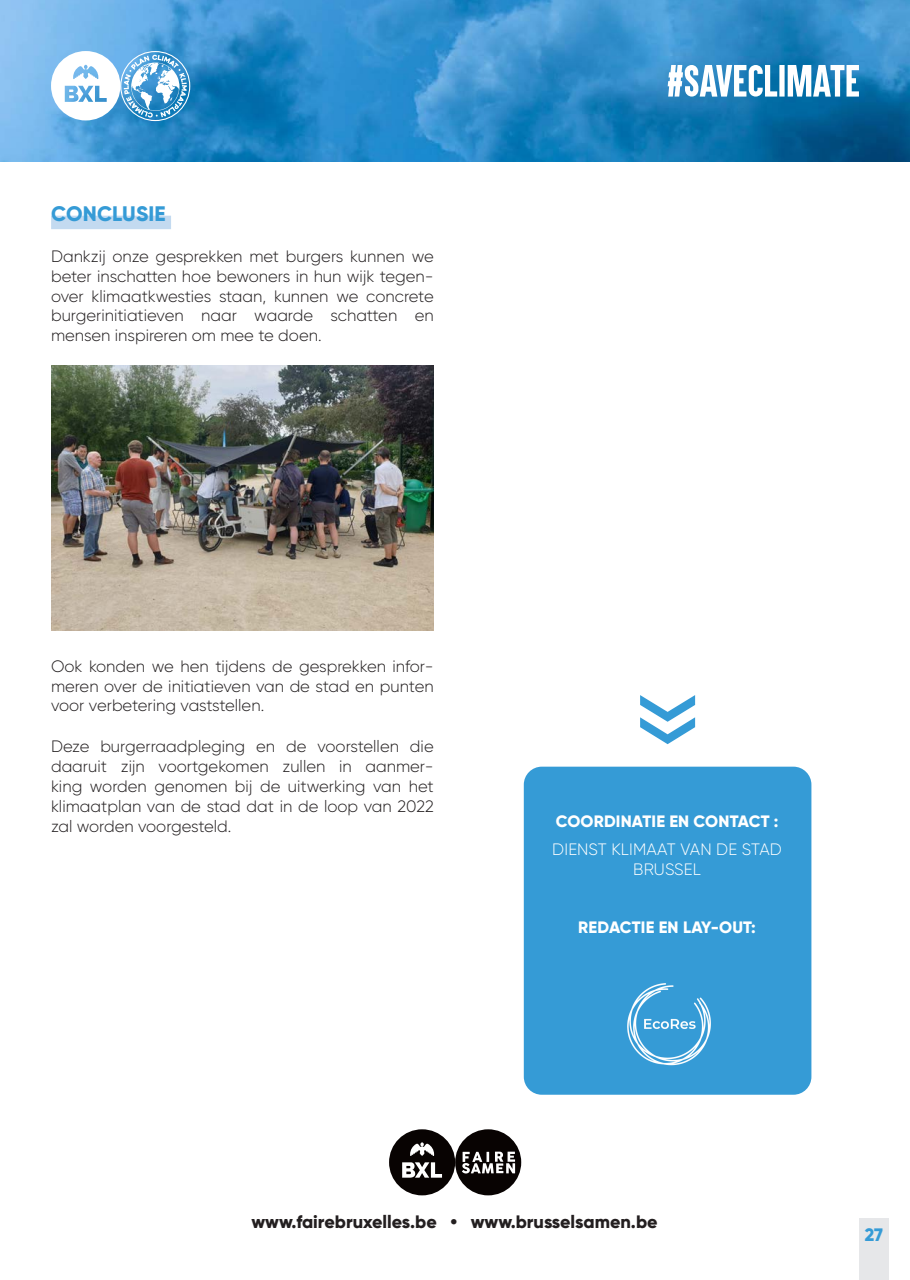
<style>
.page{position:relative;width:910px;height:1280px;background:#fff}
.page>*{position:absolute;margin:0;border:0;box-sizing:border-box;transform-origin:0 0}
.Titres__mep{font:800 21px "Gilroy";letter-spacing:.005em;color:#359bd6}
.t1{font:800 18px "Gilroy";color:#231f20}
.t2{font:800 18px "Gilroy";color:#359bd6}
.Texte{font:300 16.5px/19.8px "Gilroy";color:#231f20;text-align:justify}
.t3{font:800 16.5px "Gilroy";letter-spacing:.01em;color:#fff}
.t4{font:300 16.5px/19.8px "Gilroy";letter-spacing:.01em;color:#fff;text-align:center}
</style>
<div class="page">
<img style="left:0;top:0;width:910px;height:162px">
<svg style="left:668px;top:65px;width:191px;height:32px"></svg>
<svg style="left:51px;top:51px;width:139px;height:70px"></svg>
<svg style="left:389px;top:1129px;width:132px;height:66px"></svg>
<div style="left:859px;top:1218px;width:30px;height:62px;background:#e6e7e9"></div>
<div style="left:51px;top:216px;width:120px;height:13px;background:#c3daf0"></div>
<img style="left:51px;top:366px;width:383px;height:265px">
<div style="left:524px;top:767px;width:287px;height:328px;background:#359bd6;border-radius:18px"></div>
<img style="left:627px;top:983px;width:84px;height:83px">
<svg style="left:640px;top:695px;width:55px;height:49px"></svg>
<p class="Titres__mep" style="left:51px;top:200px;width:116px">CONCLUSIE</p>
<p class="Texte" style="left:51px;top:246px;width:384px;text-align:left">Dankzij onze gesprekken met burgers kunnen we beter inschatten hoe bewoners in hun wijk tegen&shy;over klimaatkwesties staan, kunnen we concrete burgerinitiatieven naar waarde schatten en mensen inspireren om mee te doen.</p>
<p class="Texte" style="left:51px;top:656px;width:384px">Ook konden we hen tijdens de gesprekken infor&shy;meren over de initiatieven van de stad en punten voor verbetering vaststellen.</p>
<p class="Texte" style="left:51px;top:737px;width:384px">Deze burgerraadpleging en de voorstellen die daaruit zijn voortgekomen zullen in aanmer&shy;king worden genomen bij de uitwerking van het klimaatplan van de stad dat in de loop van 2022 zal worden voorgesteld.</p>
<p class="t3" style="left:556px;top:810px;width:224px">COORDINATIE EN CONTACT :</p>
<p class="t4" style="left:552px;top:839px;width:231px">DIENST KLIMAAT VAN DE STAD<br>BRUSSEL</p>
<p class="t3" style="left:578px;top:917px;width:179px">REDACTIE EN LAY-OUT:</p>
<p class="t1" style="left:251px;top:1210px;width:408px">www.fairebruxelles.be • www.brusselsamen.be</p>
<p class="t2" style="left:865px;top:1223px;width:20px">27</p>
</div>
